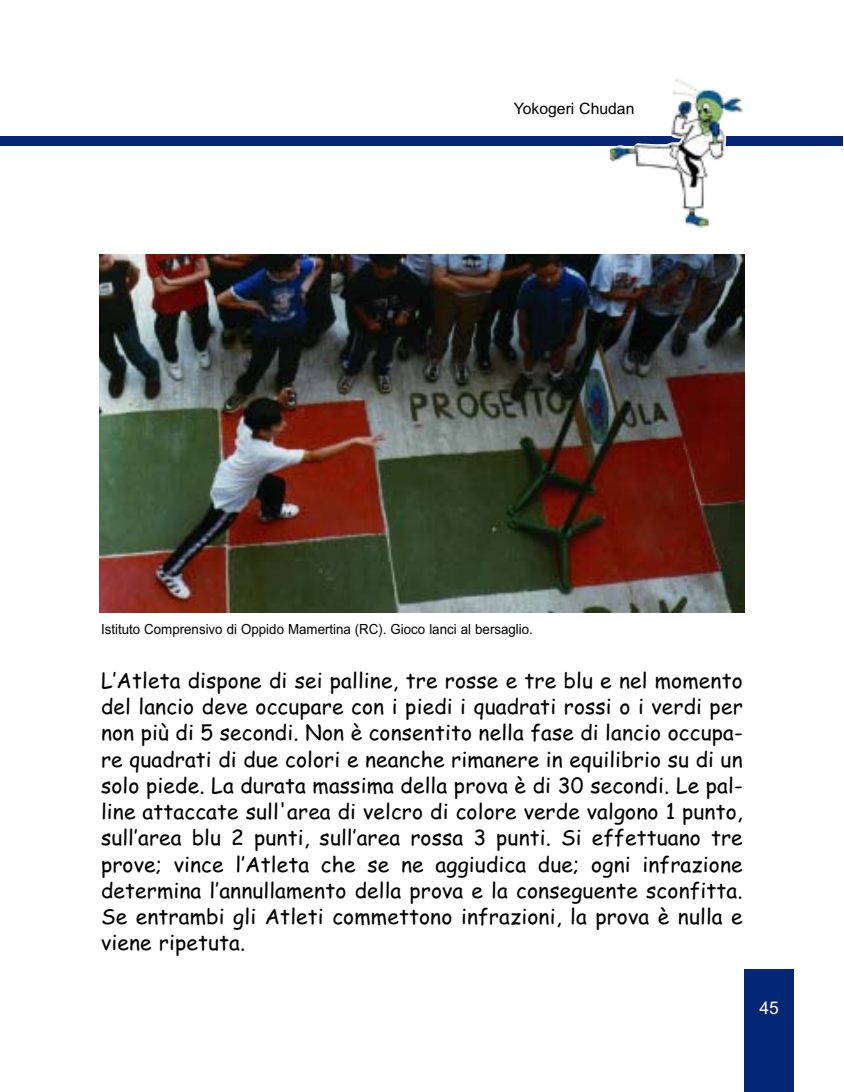
<style>
.page{position:relative;width:844px;height:1092px;background:#fff}
.page>*{position:absolute;margin:0;border:0;box-sizing:border-box;transform-origin:0 0}
.t1{font:21px/26.2px "Comic Sans MS";letter-spacing:.005em;color:#000;text-align:justify}
.t2{font:17.5px "Arial";color:#fff}
.t3{font:15.75px "Arial";color:#000}
.t4{font:14px "Arial";color:#000;scale:.95 1}
</style>
<div class="page">
<div style="left:0;top:136px;width:842px;height:10px;background:#032675"></div>
<img style="left:609px;top:78px;width:134px;height:151px">
<div style="left:744px;top:969px;width:50px;height:123px;background:#032675"></div>
<img style="left:99px;top:254px;width:645px;height:359px">
<p class="t3" style="left:513px;top:103px;width:122px">Yokogeri Chudan</p>
<p class="t4" style="left:101px;top:624px;width:456px">Istituto Comprensivo di Oppido Mamertina (RC). Gioco lanci al bersaglio.</p>
<p class="t1" style="left:101px;top:670px;width:643px">L’Atleta dispone di sei palline, tre rosse e tre blu e nel momento del lancio deve occupare con i piedi i quadrati rossi o i verdi per non più di 5 secondi. Non è consentito nella fase di lancio occupa&shy;re quadrati di due colori e neanche rimanere in equilibrio su di un solo piede. La durata massima della prova è di 30 secondi. Le pal&shy;line attaccate sull'area di velcro di colore verde valgono 1 punto, sull’area blu 2 punti, sull’area rossa 3 punti. Si effettuano tre prove; vince l’Atleta che se ne aggiudica due; ogni infrazione determina l’annullamento della prova e la conseguente sconfitta.<br>Se entrambi gli Atleti commettono infrazioni, la prova è nulla e viene ripetuta.</p>
<p class="t2" style="left:759px;top:1001px;width:21px">45</p>
</div>
